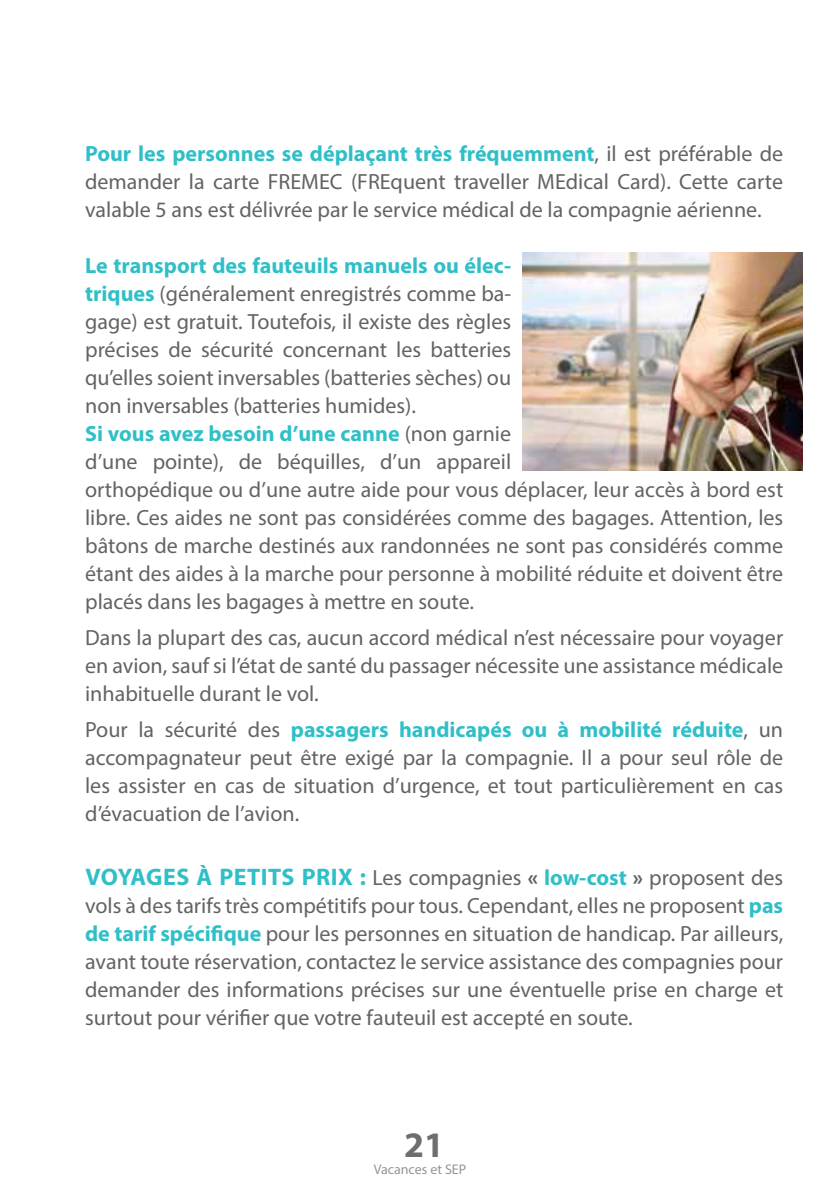
<style>
.page{position:relative;width:840px;height:1191px;background:#fff}
.page>*{position:absolute;margin:0;border:0;box-sizing:border-box;transform-origin:0 0}
.t1{font:700 36px "Myriad Pro";color:#6d6e71}
.t2{font:22px/28px "Myriad Pro";color:#626365;text-align:justify}
.t3{font:14px "Myriad Pro";color:#939598}
.s1{font-weight:700;color:#30bfc7}
.s2{font-weight:700;font-size:24px;color:#30bfc7}
.s3{font-weight:700}
</style>
<div class="page">
<img style="left:522px;top:252px;width:280px;height:219px">
<p class="t2" style="left:85px;top:139px;width:699px"><span class="s1">Pour les personnes se déplaçant très fréquemment</span>, il est préférable de demander la carte FREMEC (FREquent traveller MEdical Card). Cette carte valable 5 ans est délivrée par le service médical de la compagnie aérienne.</p>
<p class="t2" style="left:85px;top:251px;width:699px;text-align:left"><span class="s1">Le transport des fauteuils manuels ou élec-<br>triques</span> (généralement enregistrés comme ba-<br>gage) est gratuit. Toutefois, il existe des règles<br>précises de sécurité concernant les batteries<br>qu’elles soient inversables (batteries sèches) ou<br>non inversables (batteries humides).<br><span class="s1">Si vous avez besoin d’une canne</span> (non garnie<br>d’une pointe), de béquilles, d’un appareil<br>orthopédique ou d’une autre aide pour vous déplacer, leur accès à bord est libre. Ces aides ne sont pas considérées comme des bagages. Attention, les bâtons de marche destinés aux randonnées ne sont pas considérés comme étant des aides à la marche pour personne à mobilité réduite et doivent être placés dans les bagages à mettre en soute.</p>
<p class="t2" style="left:85px;top:623px;width:699px">Dans la plupart des cas, aucun accord médical n’est nécessaire pour voyager en avion, sauf si l’état de santé du passager nécessite une assistance médicale inhabituelle durant le vol.</p>
<p class="t2" style="left:85px;top:715px;width:699px">Pour la sécurité des <span class="s1">passagers handicapés ou à mobilité réduite</span>, un accompagnateur peut être exigé par la compagnie. Il a pour seul rôle de les assister en cas de situation d’urgence, et tout particulièrement en cas d’évacuation de l’avion.</p>
<p class="t2" style="left:85px;top:863px;width:699px"><span class="s2">Voyages à petits prix :</span> Les compagnies <span class="s3">«</span> <span class="s1">low-cost</span> <span class="s3">»</span> proposent des vols à des tarifs très compétitifs pour tous. Cependant, elles ne proposent <span class="s1">pas de tarif spécifique</span> pour les personnes en situation de handicap. Par ailleurs, avant toute réservation, contactez le service assistance des compagnies pour demander des informations précises sur une éventuelle prise en charge et surtout pour vérifier que votre fauteuil est accepté en soute.</p>
<h1 class="t1" style="left:404px;top:1121px;width:41px">21</h1>
<p class="t3" style="left:373px;top:1161px;width:94px">Vacances et SEP</p>
</div>
